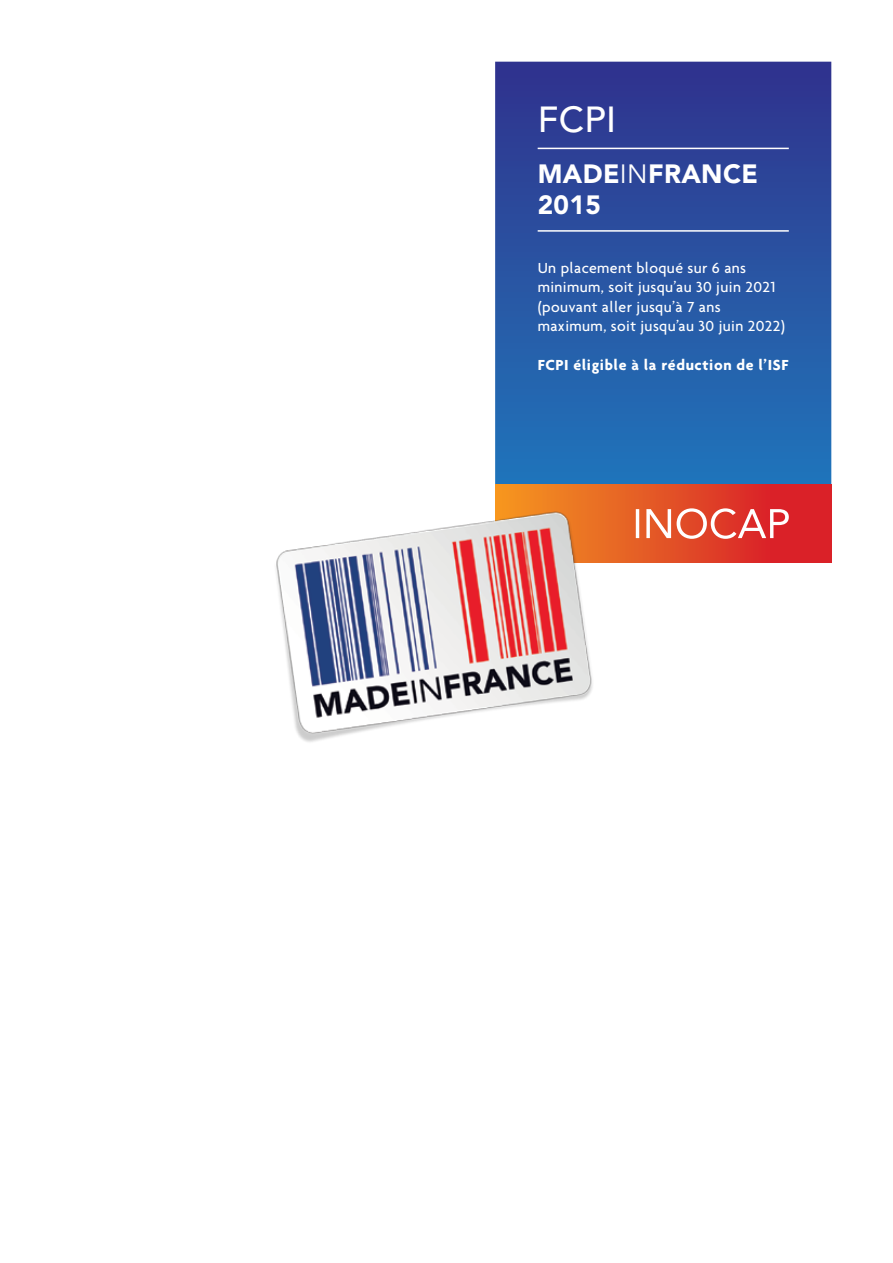
<style>
.page{position:relative;width:893px;height:1263px;background:#fff}
.page>*{position:absolute;margin:0;border:0;box-sizing:border-box;transform-origin:0 0}
.t1{font:500 36px "Avenir";color:#fff}
.t2{font:900 26.25px/31.5px "Avenir";letter-spacing:.015em;color:#fff}
.t3{font:500 15.75px/19.5px "Agenda";letter-spacing:.025em;color:#fff}
.t4{font:700 15.75px "Agenda";letter-spacing:.04em;color:#fff}
.s1{font-weight:400}
</style>
<div class="page">
<svg style="left:495px;top:62px;width:336px;height:422px;background:#2854a3"></svg>
<hr style="left:538px;top:148px;width:251px;height:1px;background:#fff">
<hr style="left:538px;top:230px;width:251px;height:2px;background:#fff">
<div style="left:495px;top:484px;width:336px;height:79px;background:linear-gradient(to right,#f49721,#d5122a)"></div>
<svg style="left:636px;top:508px;width:153px;height:31px"></svg>
<img style="left:276px;top:508px;width:322px;height:234px">
<h1 class="t1" style="left:538px;top:98px;width:80px">FCPI</h1>
<h2 class="t2" style="left:538px;top:158px;width:222px">MADE<span class="s1">IN</span>FRANCE<br>2015</h2>
<p class="t3" style="left:538px;top:258px;width:249px">Un placement bloqué sur 6 ans minimum, soit jusqu’au 30 juin 2021 (pouvant aller jusqu’à 7 ans maximum, soit jusqu’au 30 juin 2022)</p>
<p class="t4" style="left:538px;top:356px;width:252px">FCPI éligible à la réduction de l’ISF</p>
</div>
